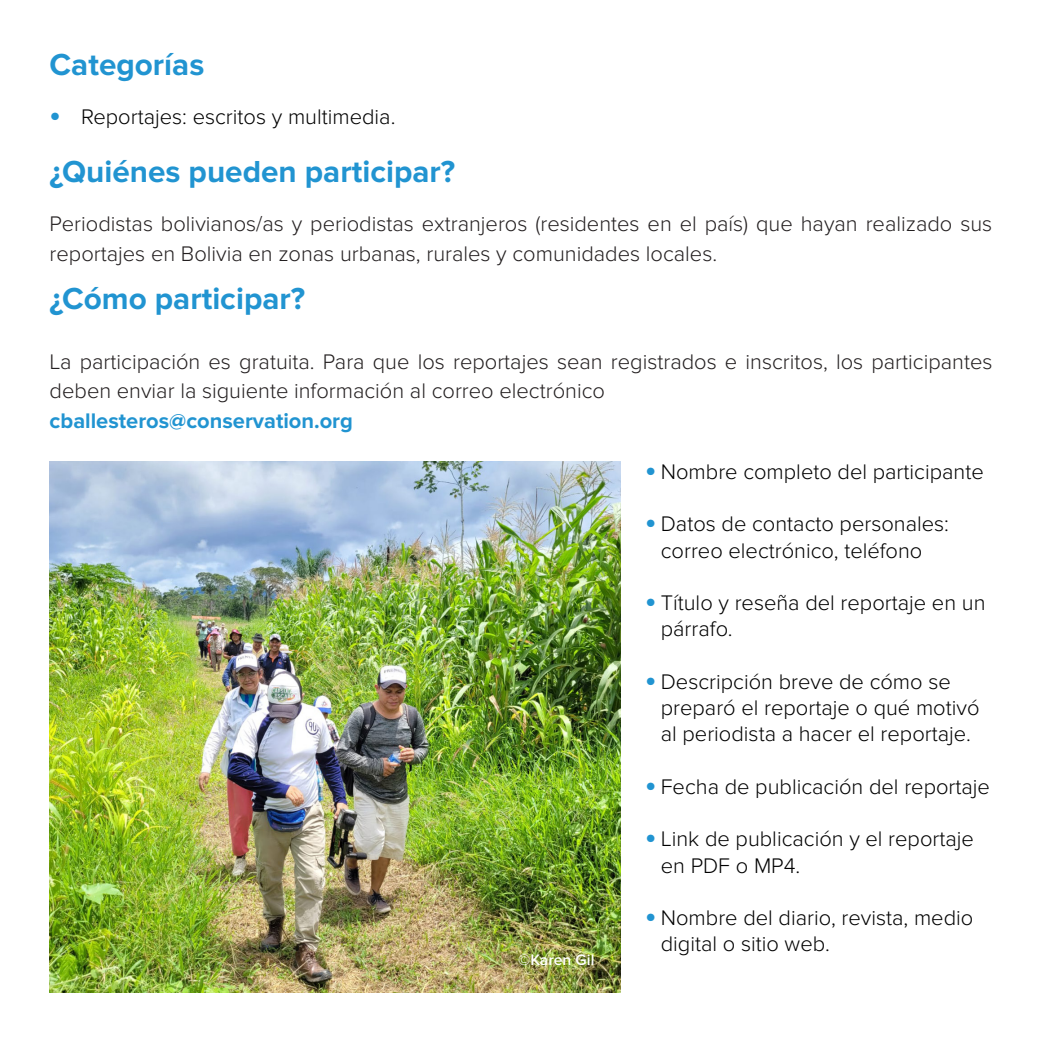
<style>
.page{position:relative;width:1042px;height:1042px;background:#fff}
.page>*{position:absolute;margin:0;border:0;box-sizing:border-box;transform-origin:0 0}
.t1{font:700 31.5px "Proxima Nova";color:#2194d1}
.t2{font:300 21.88px/26.2px "Proxima Nova";color:#000}
.t3{font:300 21.88px/29.8px "Proxima Nova";color:#231f20}
.t4{font:700 21.88px "Proxima Nova";color:#2194d1}
.t5{font:600 15.75px "Proxima Nova";color:#fff}
.s1{font-weight:700;font-size:31.5px;color:#2194d1}
</style>
<div class="page">
<img style="left:50px;top:461px;width:570px;height:531px">
<p class="t1" style="left:50px;top:46px;width:156px">Categorías</p>
<p class="t2" style="left:50px;top:103px;width:347px"><span class="s1">•</span> Reportajes: escritos y multimedia.</p>
<p class="t1" style="left:50px;top:153px;width:407px">¿Quiénes pueden participar?</p>
<p class="t3" style="left:50px;top:209px;width:944px">Periodistas bolivianos/as y periodistas extranjeros (residentes en el país) que hayan realizado sus reportajes en Bolivia en zonas urbanas, rurales y comunidades locales.</p>
<p class="t1" style="left:50px;top:280px;width:257px">¿Cómo participar?</p>
<p class="t3" style="left:50px;top:347px;width:944px">La participación es gratuita. Para que los reportajes sean registrados e inscritos, los participantes deben enviar la siguiente información al correo electrónico</p>
<p class="t4" style="left:50px;top:408px;width:305px">cballesteros@conservation.org</p>
<p class="t2" style="left:645px;top:458px;width:340px"><span class="s1">•</span> Nombre completo del participante</p>
<p class="t2" style="left:645px;top:511px;width:305px;text-align:center"><span class="s1">•</span> Datos de contacto personales: correo electrónico, teléfono</p>
<p class="t2" style="left:661px;top:590px;width:326px;text-indent:-16px"><span class="s1">•</span> Título y reseña del reportaje en un párrafo.</p>
<p class="t2" style="left:661px;top:668px;width:320px;text-indent:-16px"><span class="s1">•</span> Descripción breve de cómo se preparó el reportaje o qué motivó al periodista a hacer el reportaje.</p>
<p class="t2" style="left:645px;top:773px;width:346px"><span class="s1">•</span> Fecha de publicación del reportaje</p>
<p class="t2" style="left:661px;top:826px;width:315px;text-indent:-16px"><span class="s1">•</span> Link de publicación y el reportaje en PDF o MP4.</p>
<p class="t2" style="left:661px;top:905px;width:314px;text-indent:-16px"><span class="s1">•</span> Nombre del diario, revista, medio digital o sitio web.</p>
<p class="t5" style="left:518px;top:951px;width:78px">©Karen Gil</p>
</div>
